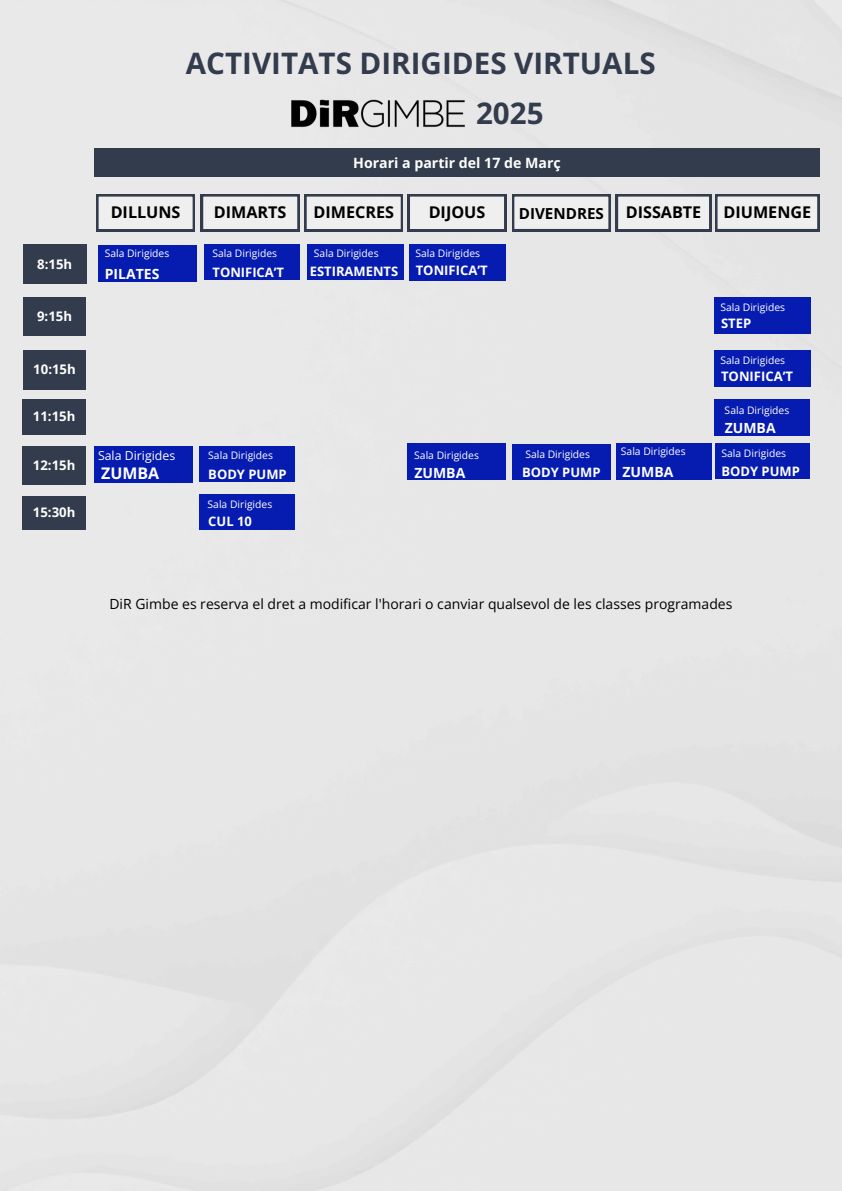
<style>
.page{position:relative;width:842px;height:1191px;background:#fff}
.page>*{position:absolute;margin:0;border:0;box-sizing:border-box;transform-origin:0 0}
.t1{font:700 29.6px "Open Sans";color:#333c4d}
.t2{font:700 16.2px "Open Sans";color:#000}
.t3{font:700 16px "Open Sans";color:#fff}
.t4{font:700 15.2px "Open Sans";color:#000}
.t5{font:700 14.2px "Open Sans";color:#fff}
.t6{font:14px "Open Sans";color:#000}
.t7{font:700 14px "Open Sans";color:#fff}
.t8{font:700 13.2px "Open Sans";color:#fff}
.t9{font:700 13px "Open Sans";color:#fff}
.t10{font:12.3px "Open Sans";color:#fff}
.t11{font:10.3px "Open Sans";color:#fff}
</style>
<div class="page">
<div style="left:0;top:0;width:842px;height:1190px;background:#e7e7e7"></div>
<div style="left:98px;top:245px;width:98px;height:36px;background:#061bb0"></div>
<img style="left:292px;top:98px;width:174px;height:29px">
<div style="left:94px;top:148px;width:725px;height:29px;background:#333c4d"></div>
<svg style="left:96px;top:194px;width:99px;height:37px"></svg>
<svg style="left:201px;top:194px;width:305px;height:37px"></svg>
<svg style="left:512px;top:194px;width:98px;height:37px"></svg>
<div style="left:23px;top:245px;width:63px;height:39px;background:#333c4d"></div>
<div style="left:23px;top:297px;width:63px;height:38px;background:#333c4d"></div>
<div style="left:23px;top:350px;width:63px;height:39px;background:#333c4d"></div>
<div style="left:22px;top:399px;width:64px;height:35px;background:#333c4d"></div>
<div style="left:22px;top:446px;width:64px;height:38px;background:#333c4d"></div>
<div style="left:204px;top:245px;width:95px;height:35px;background:#061bb0"></div>
<div style="left:307px;top:245px;width:96px;height:35px;background:#061bb0"></div>
<div style="left:409px;top:244px;width:97px;height:36px;background:#061bb0"></div>
<div style="left:22px;top:496px;width:64px;height:33px;background:#333c4d"></div>
<div style="left:94px;top:446px;width:99px;height:37px;background:#061bb0"></div>
<div style="left:200px;top:446px;width:95px;height:36px;background:#061bb0"></div>
<div style="left:200px;top:494px;width:95px;height:35px;background:#061bb0"></div>
<div style="left:408px;top:443px;width:98px;height:37px;background:#061bb0"></div>
<div style="left:512px;top:444px;width:98px;height:35px;background:#061bb0"></div>
<svg style="left:616px;top:194px;width:203px;height:37px"></svg>
<div style="left:616px;top:443px;width:95px;height:36px;background:#061bb0"></div>
<div style="left:715px;top:297px;width:96px;height:36px;background:#061bb0"></div>
<div style="left:715px;top:350px;width:96px;height:36px;background:#061bb0"></div>
<div style="left:714px;top:399px;width:96px;height:37px;background:#061bb0"></div>
<div style="left:715px;top:443px;width:95px;height:35px;background:#061bb0"></div>
<h1 class="t8" style="left:37px;top:255px;width:36px">8:15h</h1>
<p class="t8" style="left:37px;top:307px;width:36px">9:15h</p>
<h2 class="t8" style="left:33px;top:360px;width:44px">10:15h</h2>
<h5 class="t8" style="left:33px;top:407px;width:44px">11:15h</h5>
<h3 class="t8" style="left:33px;top:455px;width:44px">12:15h</h3>
<p class="t8" style="left:33px;top:503px;width:44px">15:30h</p>
<h3 class="t1" style="left:186px;top:42px;width:471px">ACTIVITATS DIRIGIDES VIRTUALS</h3>
<h3 class="t1" style="left:476px;top:92px;width:69px">2025</h3>
<p class="t5" style="left:353px;top:152px;width:209px">Horari a partir del 17 de Març</p>
<h5 class="t2" style="left:111px;top:201px;width:71px">DILLUNS</h5>
<h5 class="t2" style="left:214px;top:201px;width:74px">DIMARTS</h5>
<h5 class="t2" style="left:313px;top:201px;width:82px">DIMECRES</h5>
<h5 class="t2" style="left:429px;top:201px;width:58px">DIJOUS</h5>
<h5 class="t4" style="left:519px;top:203px;width:86px">DIVENDRES</h5>
<h5 class="t2" style="left:626px;top:201px;width:77px">DISSABTE</h5>
<h3 class="t11" style="left:105px;top:246px;width:66px">Sala Dirigides</h3>
<h3 class="t7" style="left:105px;top:264px;width:56px">PILATES</h3>
<h3 class="t11" style="left:213px;top:246px;width:66px">Sala Dirigides</h3>
<h3 class="t9" style="left:213px;top:263px;width:73px">TONIFICA’T</h3>
<p class="t11" style="left:314px;top:246px;width:66px">Sala Dirigides</p>
<p class="t9" style="left:310px;top:262px;width:90px">ESTIRAMENTS</p>
<p class="t11" style="left:415px;top:245px;width:66px">Sala Dirigides</p>
<h4 class="t9" style="left:416px;top:261px;width:73px">TONIFICA’T</h4>
<p class="t10" style="left:98px;top:447px;width:79px">Sala Dirigides</p>
<p class="t3" style="left:101px;top:462px;width:60px">ZUMBA</p>
<p class="t11" style="left:208px;top:447px;width:66px">Sala Dirigides</p>
<h4 class="t9" style="left:208px;top:465px;width:80px">BODY PUMP</h4>
<h4 class="t11" style="left:208px;top:497px;width:66px">Sala Dirigides</h4>
<p class="t9" style="left:208px;top:512px;width:45px">CUL 10</p>
<p class="t11" style="left:414px;top:447px;width:66px">Sala Dirigides</p>
<p class="t7" style="left:414px;top:462px;width:52px">ZUMBA</p>
<p class="t11" style="left:525px;top:447px;width:66px">Sala Dirigides</p>
<h4 class="t9" style="left:522px;top:462px;width:80px">BODY PUMP</h4>
<p class="t11" style="left:621px;top:444px;width:66px">Sala Dirigides</p>
<h4 class="t7" style="left:622px;top:462px;width:52px">ZUMBA</h4>
<p class="t2" style="left:723px;top:201px;width:89px">DIUMENGE</p>
<h3 class="t11" style="left:720px;top:300px;width:66px">Sala Dirigides</h3>
<p class="t9" style="left:721px;top:314px;width:32px">STEP</p>
<p class="t11" style="left:720px;top:353px;width:66px">Sala Dirigides</p>
<p class="t9" style="left:721px;top:367px;width:73px">TONIFICA’T</p>
<p class="t11" style="left:725px;top:403px;width:66px">Sala Dirigides</p>
<h4 class="t7" style="left:725px;top:418px;width:52px">ZUMBA</h4>
<h4 class="t11" style="left:721px;top:446px;width:66px">Sala Dirigides</h4>
<p class="t9" style="left:721px;top:462px;width:80px">BODY PUMP</p>
<h4 class="t6" style="left:109px;top:593px;width:624px">DiR Gimbe es reserva el dret a modificar l'horari o canviar qualsevol de les classes programades</h4>
</div>
